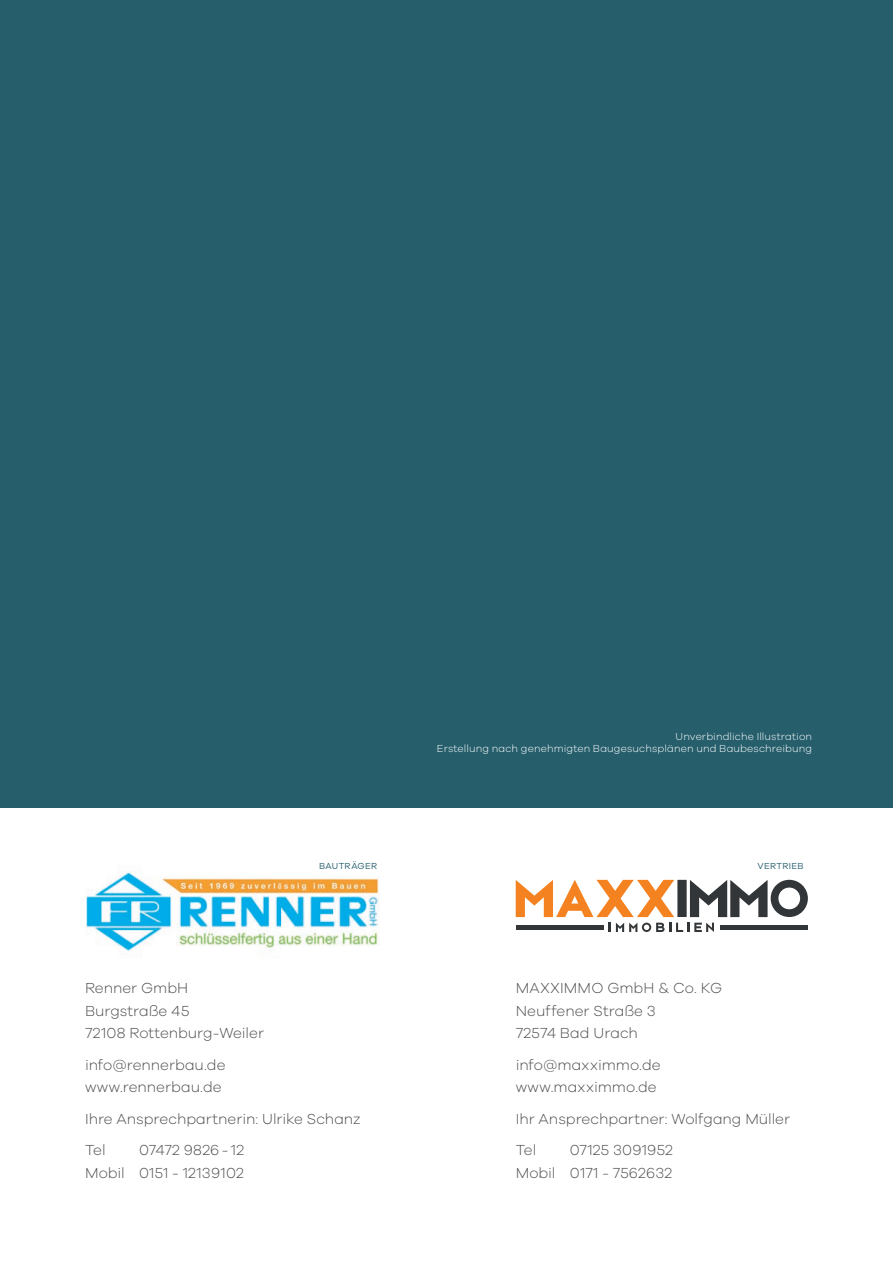
<style>
.page{position:relative;width:893px;height:1263px;background:#fff}
.page>*{position:absolute;margin:0;border:0;box-sizing:border-box;transform-origin:0 0}
.t1{font:300 15px/22.5px "Galano Grotesque";color:#4b4c4d}
.t2{font:300 10.5px/12.6px "Galano Grotesque";letter-spacing:.01em;color:#fff;text-align:right}
.t3{font:9px "Galano Grotesque";letter-spacing:.035em;color:#265e6c}
</style>
<div class="page">
<div style="left:0;top:0;width:893px;height:808px;background:#265e6c"></div>
<img style="left:86px;top:872px;width:293px;height:83px">
<svg style="left:516px;top:880px;width:158px;height:37px"></svg>
<div style="left:677px;top:880px;width:10px;height:37px;background:#333638"></div>
<svg style="left:690px;top:880px;width:118px;height:37px"></svg>
<svg style="left:609px;top:923px;width:105px;height:9px"></svg>
<div style="left:516px;top:925px;width:88px;height:5px;background:#333638"></div>
<div style="left:720px;top:925px;width:88px;height:5px;background:#333638"></div>
<p class="t2" style="left:437px;top:730px;width:377px">Unverbindliche Illustration<br>Erstellung nach genehmigten Baugesuchsplänen und Baubeschreibung</p>
<p class="t3" style="left:319px;top:861px;width:60px">BAUTRÄGER</p>
<p class="t3" style="left:758px;top:861px;width:48px">VERTRIEB</p>
<p class="t1" style="left:85px;top:977px;width:180px">Renner GmbH<br>Burgstraße 45<br>72108 Rottenburg-Weiler</p>
<p class="t1" style="left:85px;top:1053px;width:142px">info@rennerbau.de www.rennerbau.de</p>
<p class="t1" style="left:85px;top:1103px;width:277px;line-height:31.5px">Ihre Ansprechpartnerin: Ulrike Schanz<br>Tel</p>
<p class="t1" style="left:85px;top:1139px;width:160px;text-align:right">07472 9826 - 12<br>Mobil 0151 - 12139102</p>
<p class="t1" style="left:516px;top:977px;width:208px">MAXXIMMO GmbH &amp; Co. KG<br>Neuffener Straße 3<br>72574 Bad Urach</p>
<p class="t1" style="left:516px;top:1053px;width:146px">info@maxximmo.de www.maxximmo.de</p>
<p class="t1" style="left:516px;top:1103px;width:276px;line-height:31.5px">Ihr Ansprechpartner: Wolfgang Müller<br>Tel</p>
<p class="t1" style="left:516px;top:1139px;width:159px;text-align:right">07125 3091952<br>Mobil 0171 - 7562632</p>
</div>
